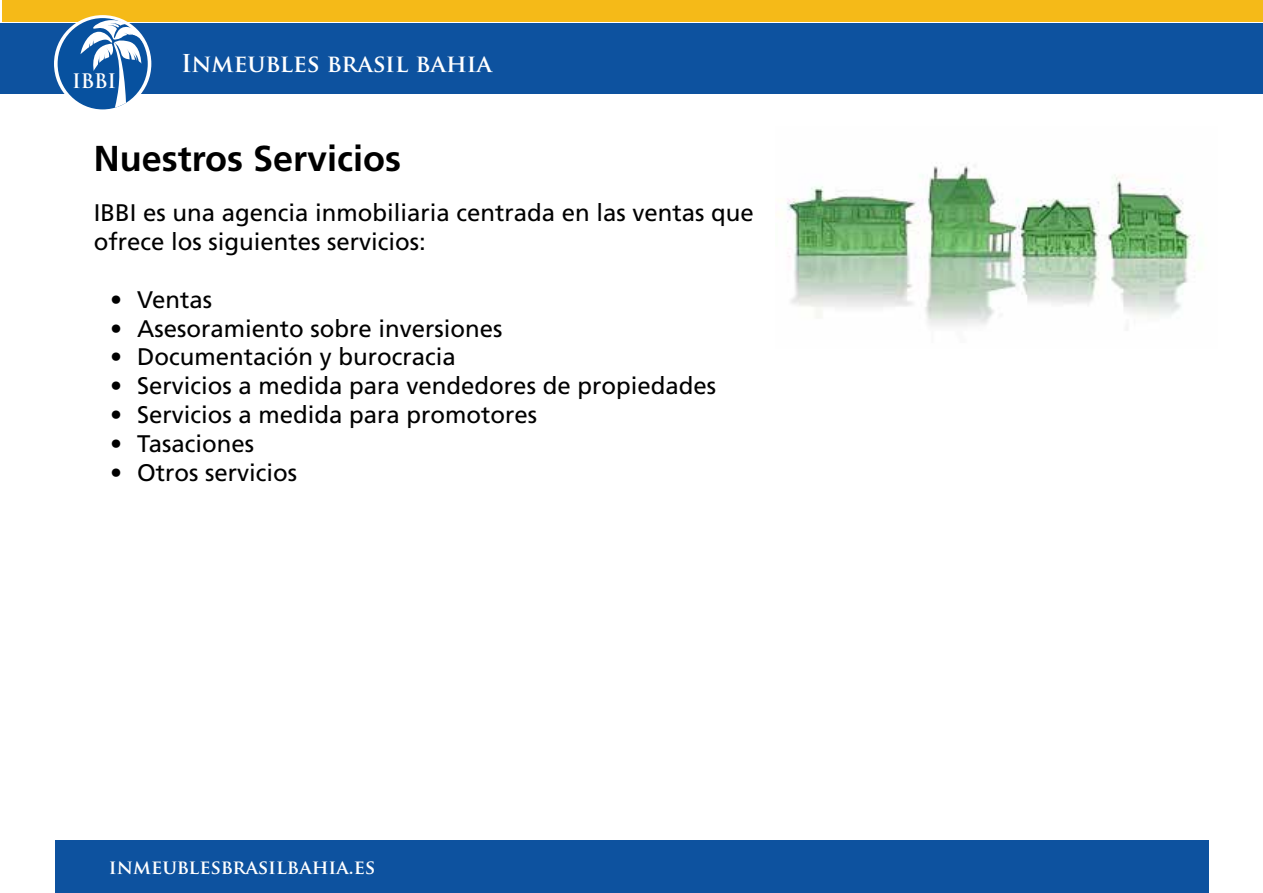
<style>
.page{position:relative;width:1263px;height:893px;background:#fff}
.page>*{position:absolute;margin:0;border:0;box-sizing:border-box;transform-origin:0 0}
.t1{font:700 36px "Frutiger LT";color:#000}
.t2{font:24px/28.8px "Frutiger LT";color:#000}
.t3{font:700 24px "Trajan Pro";color:#fff}
.t4{font:700 19.5px "Trajan Pro";color:#fff}
</style>
<div class="page">
<div style="left:55px;top:840px;width:1154px;height:53px;background:#0d529f"></div>
<div style="left:3px;top:0;width:1260px;height:21px;background:#f5ba18"></div>
<div style="left:0;top:23px;width:1263px;height:71px;background:#0d529f"></div>
<img style="left:787px;top:165px;width:415px;height:161px">
<svg style="left:54px;top:15px;width:97px;height:97px"></svg>
<div style="left:58px;top:18px;width:90px;height:91px;background:#07519f;border-radius:50%"></div>
<svg style="left:80px;top:20px;width:63px;height:88px"></svg>
<p class="t4" style="left:72px;top:69px;width:46px">IBBI</p>
<p class="t3" style="left:181px;top:48px;width:312px">Inmeubles brasil bahia</p>
<h1 class="t1" style="left:94px;top:137px;width:309px">Nuestros Servicios</h1>
<p class="t2" style="left:94px;top:199px;width:662px">IBBI es una agencia inmobiliaria centrada en las ventas que ofrece los siguientes servicios:</p>
<p class="t2" style="left:110px;top:285px;width:104px">• Ventas</p>
<p class="t2" style="left:110px;top:314px;width:394px">• Asesoramiento sobre inversiones</p>
<p class="t2" style="left:110px;top:343px;width:347px">• Documentación y burocracia</p>
<p class="t2" style="left:110px;top:372px;width:607px">• Servicios a medida para vendedores de propiedades</p>
<p class="t2" style="left:110px;top:400px;width:429px">• Servicios a medida para promotores</p>
<p class="t2" style="left:110px;top:429px;width:145px">• Tasaciones</p>
<p class="t2" style="left:110px;top:458px;width:189px">• Otros servicios</p>
<p class="t4" style="left:109px;top:855px;width:268px">inmeublesbrasilbahia.es</p>
</div>
